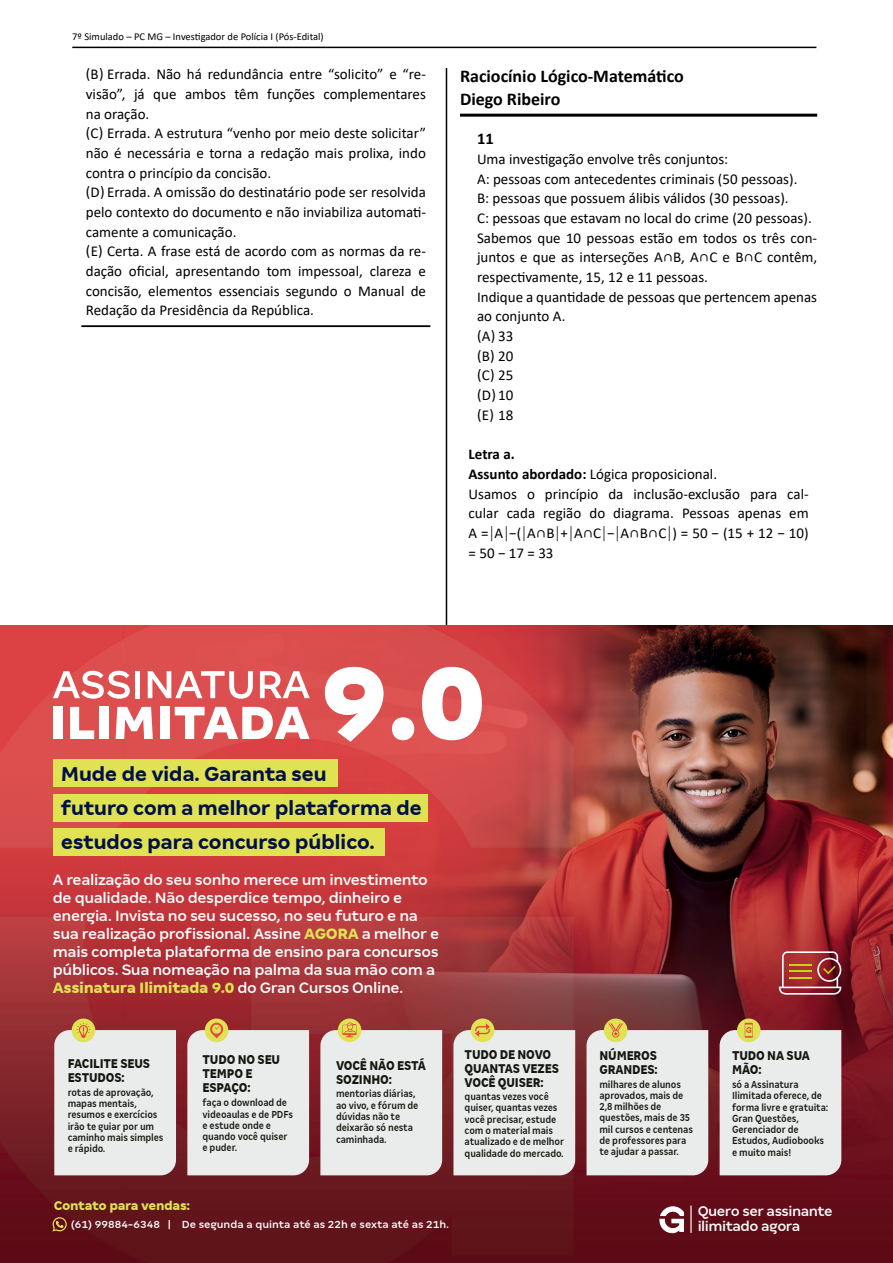
<style>
.page{position:relative;width:893px;height:1263px;background:#fff}
.page>*{position:absolute;margin:0;border:0;box-sizing:border-box;transform-origin:0 0}
.t1{font:700 22.2px/34px "Margem";letter-spacing:-.025em;color:#001048}
.t2{font:700 18px/23.5px "Calibri";color:#000}
.t3{font:500 16.5px/18px "Margem";letter-spacing:-.025em;color:#fff}
.t4{font:700 16.5px "Calibri";color:#000}
.t5{font:500 15.3px/15.8px "Margem";letter-spacing:-.03em;color:#fff}
.t6{font:15px/19.6px "Calibri";color:#000}
.t7{font:800 condensed 14.1px/14.1px "Margem";letter-spacing:-.01em;color:#141811}
.t8{font:800 13.65px "Margem";letter-spacing:-.025em;color:#e0e153}
.t9{font:500 11.4px "Margem";color:#fff}
.t10{font:500 condensed 11.25px/11.2px "Margem";letter-spacing:-.01em;color:#141811}
.t11{font:10.5px "Calibri";color:#000}
.s1{font-weight:700}
.s2{font-weight:800;color:#e0e153}
</style>
<div class="page">
<hr style="left:72px;top:47px;width:744px;height:1px;background:#000">
<hr style="left:446px;top:68px;width:1px;height:1069px;background:#000">
<hr style="left:82px;top:325px;width:348px;height:2px;background:#000">
<hr style="left:460px;top:114px;width:357px;height:3px;background:#000">
<img style="left:0;top:625px;width:893px;height:638px">
<svg style="left:325px;top:667px;width:58px;height:75px"></svg>
<svg style="left:392px;top:717px;width:22px;height:23px"></svg>
<svg style="left:422px;top:667px;width:60px;height:73px"></svg>
<svg style="left:53px;top:671px;width:77px;height:28px"></svg>
<div style="left:135px;top:671px;width:5px;height:27px;background:#fff"></div>
<svg style="left:148px;top:671px;width:105px;height:28px"></svg>
<svg style="left:260px;top:671px;width:50px;height:27px"></svg>
<div style="left:53px;top:707px;width:9px;height:32px;background:#fff"></div>
<svg style="left:70px;top:707px;width:24px;height:32px"></svg>
<div style="left:99px;top:707px;width:9px;height:32px;background:#fff"></div>
<svg style="left:116px;top:707px;width:37px;height:32px"></svg>
<div style="left:160px;top:707px;width:9px;height:32px;background:#fff"></div>
<svg style="left:175px;top:707px;width:135px;height:32px"></svg>
<div style="left:53px;top:759px;width:284px;height:28px;background:#e0e153"></div>
<div style="left:53px;top:794px;width:374px;height:27px;background:#e0e153"></div>
<div style="left:53px;top:828px;width:331px;height:27px;background:#e0e153"></div>
<svg style="left:72px;top:1018px;width:23px;height:24px"></svg>
<svg style="left:54px;top:1023px;width:122px;height:152px"></svg>
<svg style="left:471px;top:1018px;width:23px;height:24px"></svg>
<svg style="left:604px;top:1018px;width:23px;height:24px"></svg>
<svg style="left:205px;top:1018px;width:23px;height:24px"></svg>
<svg style="left:187px;top:1023px;width:122px;height:152px"></svg>
<svg style="left:338px;top:1018px;width:23px;height:24px"></svg>
<svg style="left:320px;top:1022px;width:122px;height:153px"></svg>
<svg style="left:453px;top:1023px;width:122px;height:152px"></svg>
<svg style="left:586px;top:1023px;width:122px;height:152px"></svg>
<svg style="left:737px;top:1018px;width:24px;height:24px"></svg>
<svg style="left:720px;top:1023px;width:121px;height:152px"></svg>
<svg style="left:53px;top:1217px;width:14px;height:14px"></svg>
<hr style="left:690px;top:1205px;width:2px;height:28px;background:#fff">
<svg style="left:659px;top:1206px;width:25px;height:27px"></svg>
<svg style="left:779px;top:951px;width:62px;height:44px"></svg>
<p class="t11" style="left:72px;top:29px;width:253px">7º Simulado – PC MG – Investigador de Polícia I (Pós-Edital)</p>
<p class="t6" style="left:86px;top:64px;width:342px">(B) Errada. Não há redundância entre “solicito” e “re&shy;visão”, já que ambos têm funções complementares na oração.<br>(C) Errada. A estrutura “venho por meio deste solicitar” não é necessária e torna a redação mais prolixa, indo contra o princípio da concisão.<br>(D) Errada. A omissão do destinatário pode ser resolvida pelo contexto do documento e não inviabiliza automati&shy;camente a comunicação.<br>(E) Certa. A frase está de acordo com as normas da re&shy;dação oficial, apresentando tom impessoal, clareza e concisão, elementos essenciais segundo o Manual de Redação da Presidência da República.</p>
<p class="t2" style="left:460px;top:64px;width:225px">Raciocínio Lógico-Matemático<br>Diego Ribeiro</p>
<p class="t4" style="left:477px;top:127px;width:18px">11</p>
<p class="t6" style="left:477px;top:149px;width:342px">Uma investigação envolve três conjuntos:<br>A: pessoas com antecedentes criminais (50 pessoas).<br>B: pessoas que possuem álibis válidos (30 pessoas).<br>C: pessoas que estavam no local do crime (20 pessoas).<br>Sabemos que 10 pessoas estão em todos os três con&shy;juntos e que as interseções A∩B, A∩C e B∩C contêm, respectivamente, 15, 12 e 11 pessoas.<br>Indique a quantidade de pessoas que pertencem apenas ao conjunto A.<br>(A) 33<br>(B) 20<br>(C) 25<br>(D) 10<br>(E) 18</p>
<p class="t6" style="left:469px;top:444px;width:342px"><span class="s1">Letra a.<br>Assunto abordado:</span> Lógica proposicional.<br>Usamos o princípio da inclusão-exclusão para cal&shy;cular cada região do diagrama. Pessoas apenas em A =∣A∣−(∣A∩B∣+∣A∩C∣−∣A∩B∩C∣) = 50 − (15 + 12 − 10) = 50 − 17 = 33</p>
<h1 class="t1" style="left:61px;top:756px;width:363px">Mude de vida. Garanta seu<br>futuro com a melhor plataforma de estudos para concurso público.</h1>
<p class="t3" style="left:53px;top:870px;width:388px">A realização do seu sonho merece um investimento de qualidade. Não desperdice tempo, dinheiro e energia. Invista no seu sucesso, no seu futuro e na sua realização profissional. Assine <span class="s2">AGORA</span> a melhor e mais completa plataforma de ensino para concursos públicos. Sua nomeação na palma da sua mão com a <span class="s2">Assinatura Ilimitada 9.0</span> do Gran Cursos Online.</p>
<p class="t7" style="left:68px;top:1056px;width:84px">FACILITE SEUS<br>ESTUDOS:</p>
<p class="t10" style="left:68px;top:1086px;width:97px">rotas de aprovação, mapas mentais, resumos e exercícios irão te guiar por um caminho mais simples e rápido.</p>
<p class="t7" style="left:203px;top:1052px;width:79px">TUDO NO SEU<br>TEMPO E<br>ESPAÇO:</p>
<p class="t10" style="left:203px;top:1097px;width:92px">faça o download de videoaulas e de PDFs e estude onde e quando você quiser e puder.</p>
<p class="t7" style="left:336px;top:1058px;width:91px">VOCÊ NÃO ESTÁ<br>SOZINHO:</p>
<p class="t10" style="left:336px;top:1088px;width:84px">mentorias diárias, ao vivo, e fórum de dúvidas não te deixarão só nesta caminhada.</p>
<p class="t7" style="left:465px;top:1047px;width:96px">TUDO DE NOVO<br>QUANTAS VEZES<br>VOCÊ QUISER:</p>
<p class="t10" style="left:465px;top:1091px;width:101px">quantas vezes você quiser, quantas vezes você precisar, estude com o material mais atualizado e de melhor qualidade do mercado.</p>
<p class="t7" style="left:599px;top:1048px;width:60px">NÚMEROS<br>GRANDES:</p>
<p class="t10" style="left:599px;top:1078px;width:95px">milhares de alunos aprovados, mais de<br>2,8 milhões de questões, mais de 35 mil cursos e centenas de professores para te ajudar a passar.</p>
<p class="t7" style="left:732px;top:1049px;width:79px">TUDO NA SUA<br>MÃO:</p>
<p class="t10" style="left:732px;top:1079px;width:98px">só a Assinatura<br>Ilimitada oferece, de forma livre e gratuita:<br>Gran Questões,<br>Gerenciador de<br>Estudos, Audiobooks e muito mais!</p>
<p class="t8" style="left:54px;top:1197px;width:138px">Contato para vendas:</p>
<p class="t5" style="left:698px;top:1203px;width:136px">Quero ser assinante ilimitado agora</p>
<p class="t9" style="left:71px;top:1218px;width:380px">(61) 99884-6348 | De segunda a quinta até as 22h e sexta até as 21h.</p>
</div>
